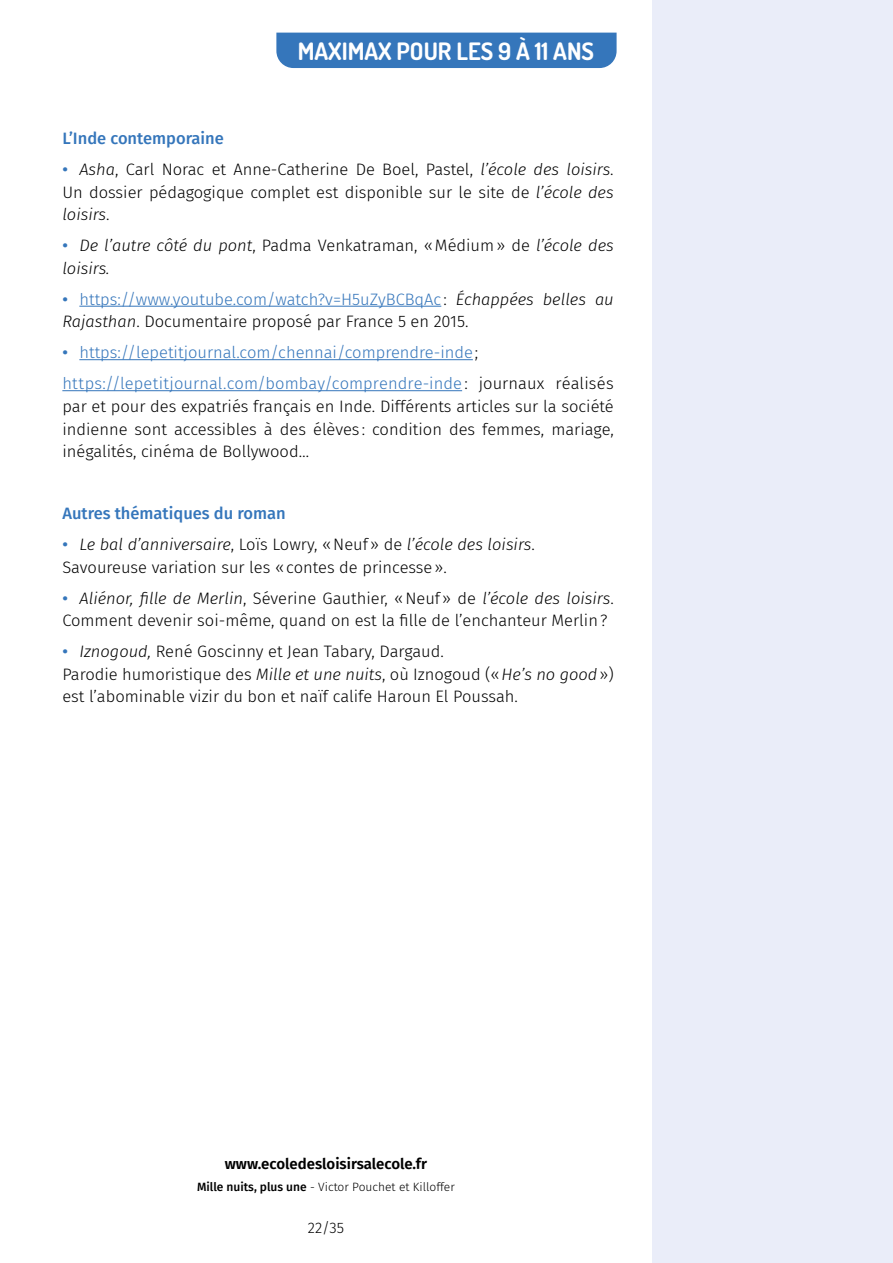
<style>
.page{position:relative;width:893px;height:1263px;background:#fff}
.page>*{position:absolute;margin:0;border:0;box-sizing:border-box;transform-origin:0 0}
.t1{font:700 24px "Dosis";color:#fff}
.t2{font:300 16.5px/22.5px "Fira Sans";color:#000}
.t3{font:300 16.5px/22.5px "Fira Sans";color:#3576bb}
.t4{font:italic 300 16.5px/22.5px "Fira Sans";color:#000}
.t5{font:500 16.5px "Fira Sans";color:#3576bb}
.t6{font:600 15px "Fira Sans";color:#000}
.t7{font:300 15px "Fira Sans";color:#000}
.t8{font:300 12px "Fira Sans";color:#000}
.s1{font-weight:500;color:#3576bb}
.s2{font-style:italic}
.s3{font-weight:500;font-style:normal;color:#3576bb}
.s4{font-style:normal}
.s5{font-weight:500}
.s6{color:#000}
.s7{font-style:italic;color:#000}
</style>
<div class="page">
<div style="left:652px;top:0;width:241px;height:1263px;background:#eaedf9"></div>
<div style="left:276px;top:33px;width:341px;height:35px;background:#3576bb"></div>
<hr style="left:79px;top:306px;width:362px;height:1px;background:#3576bb">
<hr style="left:79px;top:359px;width:394px;height:1px;background:#3576bb">
<hr style="left:62px;top:390px;width:400px;height:1px;background:#3576bb">
<h1 class="t1" style="left:298px;top:35px;width:298px">MAXIMAX POUR LES 9 À 11 ANS</h1>
<p class="t5" style="left:62px;top:125px;width:163px">L’Inde contemporaine</p>
<p class="t2" style="left:62px;top:158px;width:553px;text-align:justify"><span class="s1">•</span> <span class="s2">Asha</span>, Carl Norac et Anne-Catherine De Boel, Pastel, <span class="s2">l’école des loisirs</span>.<br>Un dossier pédagogique complet est disponible sur le site de <span class="s2">l’école des loisirs</span>.</p>
<p class="t4" style="left:62px;top:234px;width:553px"><span class="s3">•</span> De l’autre côté du pont<span class="s4">, Padma Venkatraman, «Médium» de</span> l’école des loisirs.</p>
<p class="t3" style="left:62px;top:288px;width:553px"><span class="s5">•</span> https://www.youtube.com/watch?v=H5uZyBCBqAc <span class="s6">:</span> <span class="s7">Échappées belles au<br>Rajasthan</span><span class="s6">. Documentaire proposé par France 5 en 2015.</span></p>
<p class="t3" style="left:62px;top:337px;width:553px;line-height:31px"><span class="s5">•</span> https://lepetitjournal.com/chennai/comprendre-inde<span class="s6">; </span>https://lepetitjournal.com/bombay/comprendre-inde <span class="s6">: journaux réalisés</span></p>
<p class="t2" style="left:62px;top:395px;width:553px;text-align:justify">par et pour des expatriés français en Inde. Différents articles sur la société indienne sont accessibles à des élèves : condition des femmes, mariage, inégalités, cinéma de Bollywood…</p>
<p class="t5" style="left:62px;top:500px;width:225px">Autres thématiques du roman</p>
<p class="t2" style="left:62px;top:533px;width:474px"><span class="s1">•</span> <span class="s2">Le bal d’anniversaire</span>, Loïs Lowry, «Neuf» de <span class="s2">l’école des loisirs</span>.<br>Savoureuse variation sur les «contes de princesse».</p>
<p class="t2" style="left:62px;top:586px;width:553px"><span class="s1">•</span> <span class="s2">Aliénor, fille de Merlin</span>, Séverine Gauthier, «Neuf» de <span class="s2">l’école des loisirs</span>.<br>Comment devenir soi-même, quand on est la fille de l’enchanteur Merlin?</p>
<p class="t2" style="left:62px;top:640px;width:553px"><span class="s1">•</span> <span class="s2">Iznogoud,</span> René Goscinny et Jean Tabary, Dargaud.<br>Parodie humoristique des <span class="s2">Mille et une nuits</span>, où Iznogoud («<span class="s2">He’s no good</span>») est l’abominable vizir du bon et naïf calife Haroun El Poussah.</p>
<p class="t6" style="left:225px;top:1151px;width:204px">www.ecoledesloisirsalecole.fr</p>
<p class="t8" style="left:197px;top:1179px;width:259px"><span class="s5">Mille nuits, plus une</span> - Victor Pouchet et Killoffer</p>
<p class="t7" style="left:308px;top:1217px;width:38px">22/35</p>
</div>
